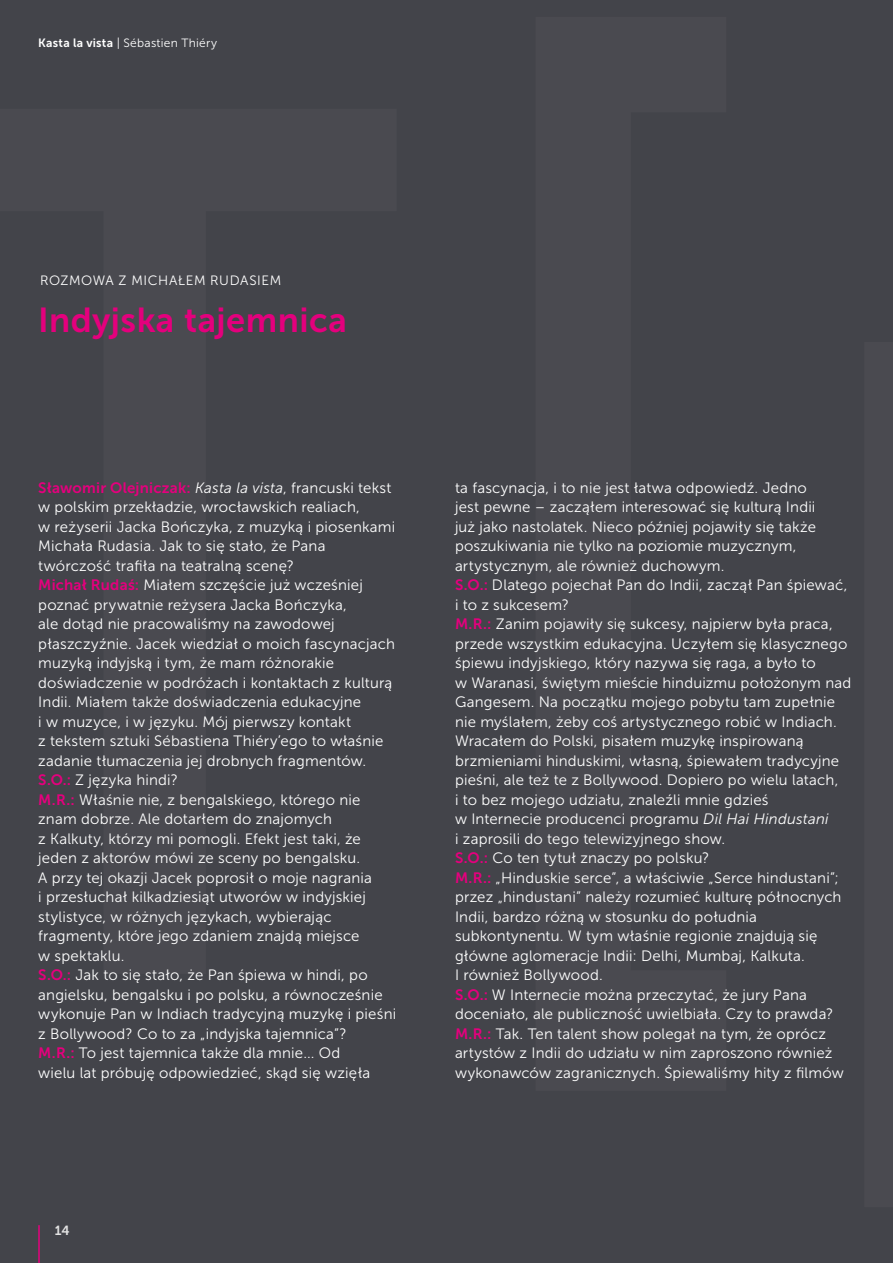
<style>
.page{position:relative;width:893px;height:1263px;background:#43444a}
.page>*{position:absolute;margin:0;border:0;box-sizing:border-box;transform-origin:0 0}
.t1{font:34.5px "Museo Sans 700";letter-spacing:.015em;color:#e4007d}
.t2{font:15px/19.5px "Museo Sans 300";letter-spacing:.015em;color:#fff}
.t3{font:15px "Museo Sans 700";letter-spacing:.015em;color:#e4007d}
.t4{font:13.5px "Museo Sans 300";letter-spacing:.04em;color:#fff}
.t5{font:13.2px "Museo Sans 700";color:#e3e3e3}
.t6{font:12px "Museo Sans 300";letter-spacing:.025em;color:#fff}
.s1{font-family:"Museo Sans 700"}
.s2{font-family:"Museo Sans 300";font-style:italic;color:#fff}
.s3{font-family:"Museo Sans 300";color:#fff}
.s4{font-family:"Museo Sans 700";color:#e4007d}
.s5{font-style:italic}
</style>
<div class="page">
<hr style="left:38px;top:1225px;width:2px;height:38px;background:#e4007d">
<p class="t6" style="left:38px;top:37px;width:180px"><span class="s1">Kasta la vista</span> | Sébastien Thiéry</p>
<p class="t4" style="left:40px;top:274px;width:243px">ROZMOWA Z MICHAŁEM RUDASIEM</p>
<h1 class="t1" style="left:38px;top:301px;width:310px">Indyjska tajemnica</h1>
<p class="t3" style="left:38px;top:479px;width:355px">Sławomir Olejniczak: <span class="s2">Kasta la vista</span><span class="s3">, francuski tekst</span></p>
<p class="t2" style="left:38px;top:497px;width:359px">w polskim przekładzie, wrocławskich realiach,<br>w reżyserii Jacka Bończyka, z muzyką i piosenkami Michała Rudasia. Jak to się stało, że Pana twórczość trafiła na teatralną scenę?<br><span class="s4">Michał Rudaś:</span> Miałem szczęście już wcześniej poznać prywatnie reżysera Jacka Bończyka,<br>ale dotąd nie pracowaliśmy na zawodowej płaszczyźnie. Jacek wiedział o moich fascynacjach muzyką indyjską i tym, że mam różnorakie doświadczenie w podróżach i kontaktach z kulturą Indii. Miałem także doświadczenia edukacyjne<br>i w muzyce, i w języku. Mój pierwszy kontakt<br>z tekstem sztuki Sébastiena Thiéry’ego to właśnie zadanie tłumaczenia jej drobnych fragmentów.<br><span class="s4">S.O.:</span> Z języka hindi?<br><span class="s4">M.R.:</span> Właśnie nie, z bengalskiego, którego nie znam dobrze. Ale dotarłem do znajomych<br>z Kalkuty, którzy mi pomogli. Efekt jest taki, że jeden z aktorów mówi ze sceny po bengalsku.<br>A przy tej okazji Jacek poprosił o moje nagrania<br>i przesłuchał kilkadziesiąt utworów w indyjskiej stylistyce, w różnych językach, wybierając fragmenty, które jego zdaniem znajdą miejsce<br>w spektaklu.<br><span class="s4">S.O.:</span> Jak to się stało, że Pan śpiewa w hindi, po angielsku, bengalsku i po polsku, a równocześnie wykonuje Pan w Indiach tradycyjną muzykę i pieśni z Bollywood? Co to za „indyjska tajemnica”?<br><span class="s4">M.R.:</span> To jest tajemnica także dla mnie... Od<br>wielu lat próbuję odpowiedzieć, skąd się wzięła</p>
<p class="t5" style="left:55px;top:1223px;width:16px">14</p>
<p class="t2" style="left:455px;top:478px;width:398px">ta fascynacja, i to nie jest łatwa odpowiedź. Jedno<br>jest pewne – zacząłem interesować się kulturą Indii<br>już jako nastolatek. Nieco później pojawiły się także poszukiwania nie tylko na poziomie muzycznym, artystycznym, ale również duchowym.<br><span class="s4">S.O.:</span> Dlatego pojechał Pan do Indii, zaczął Pan śpiewać, i to z sukcesem?<br><span class="s4">M.R.:</span> Zanim pojawiły się sukcesy, najpierw była praca, przede wszystkim edukacyjna. Uczyłem się klasycznego śpiewu indyjskiego, który nazywa się raga, a było to<br>w Waranasi, świętym mieście hinduizmu położonym nad Gangesem. Na początku mojego pobytu tam zupełnie nie myślałem, żeby coś artystycznego robić w Indiach.<br>Wracałem do Polski, pisałem muzykę inspirowaną brzmieniami hinduskimi, własną, śpiewałem tradycyjne pieśni, ale też te z Bollywood. Dopiero po wielu latach,<br>i to bez mojego udziału, znaleźli mnie gdzieś<br>w Internecie producenci programu <span class="s5">Dil Hai Hindustani<br></span>i zaprosili do tego telewizyjnego show.<br><span class="s4">S.O.:</span> Co ten tytuł znaczy po polsku?<br><span class="s4">M.R.:</span> „Hinduskie serce”, a właściwie „Serce hindustani”; przez „hindustani” należy rozumieć kulturę północnych Indii, bardzo różną w stosunku do południa subkontynentu. W tym właśnie regionie znajdują się główne aglomeracje Indii: Delhi, Mumbaj, Kalkuta.<br>I również Bollywood.<br><span class="s4">S.O.:</span> W Internecie można przeczytać, że jury Pana doceniało, ale publiczność uwielbiała. Czy to prawda?<br><span class="s4">M.R.:</span> Tak. Ten talent show polegał na tym, że oprócz artystów z Indii do udziału w nim zaproszono również wykonawców zagranicznych. Śpiewaliśmy hity z filmów</p>
</div>
